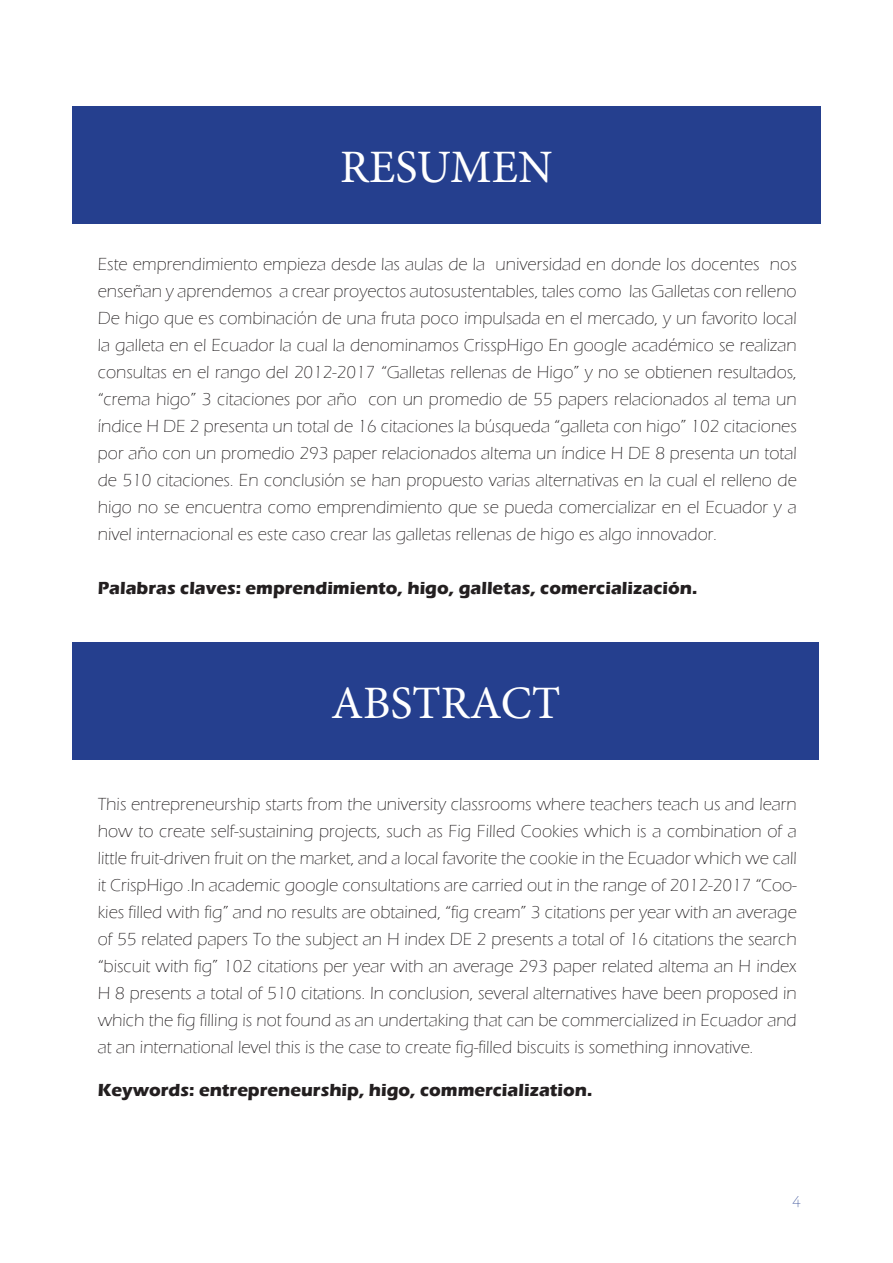
<style>
.page{position:relative;width:893px;height:1263px;background:#fff}
.page>*{position:absolute;margin:0;border:0;box-sizing:border-box;transform-origin:0 0}
.t1{font:46.5px "Minion Pro";color:#fff}
.t2{font:300 18px/27px "Eras ITC";color:#231f20;text-align:justify}
.t3{font:700 18px "Eras ITC";color:#231f20}
.t4{font:200 18px "Archer";color:#253f8e}
</style>
<div class="page">
<div style="left:72px;top:106px;width:749px;height:118px;background:#253f8e"></div>
<div style="left:72px;top:642px;width:747px;height:117px;background:#253f8e"></div>
<p class="t1" style="left:340px;top:136px;width:214px">RESUMEN</p>
<p class="t2" style="left:98px;top:250px;width:700px">Este emprendimiento empieza desde las aulas de la universidad en donde los docentes nos enseñan y aprendemos a crear proyectos autosustentables, tales como las Galletas con relleno De higo que es combinación de una fruta poco impulsada en el mercado, y un favorito local la galleta en el Ecuador la cual la denominamos CrisspHigo En google académico se realizan consultas en el rango del 2012-2017 “Galletas rellenas de Higo” y no se obtienen resultados, “crema higo” 3 citaciones por año con un promedio de 55 papers relacionados al tema un índice H DE 2 presenta un total de 16 citaciones la búsqueda “galleta con higo” 102 citaciones por año con un promedio 293 paper relacionados altema un índice H DE 8 presenta un total de 510 citaciones. En conclusión se han propuesto varias alternativas en la cual el relleno de higo no se encuentra como emprendimiento que se pueda comercializar en el Ecuador y a nivel internacional es este caso crear las galletas rellenas de higo es algo innovador.</p>
<p class="t3" style="left:98px;top:577px;width:601px">Palabras claves: emprendimiento, higo, galletas, comercialización.</p>
<p class="t1" style="left:331px;top:671px;width:231px">ABSTRACT</p>
<p class="t2" style="left:98px;top:790px;width:700px">This entrepreneurship starts from the university classrooms where teachers teach us and learn how to create self-sustaining projects, such as Fig Filled Cookies which is a combination of a little fruit-driven fruit on the market, and a local favorite the cookie in the Ecuador which we call it CrispHigo .In academic google consultations are carried out in the range of 2012-2017 “Coo&shy;kies filled with fig” and no results are obtained, “fig cream” 3 citations per year with an average of 55 related papers To the subject an H index DE 2 presents a total of 16 citations the search “biscuit with fig” 102 citations per year with an average 293 paper related altema an H index H 8 presents a total of 510 citations. In conclusion, several alternatives have been proposed in which the fig filling is not found as an undertaking that can be commercialized in Ecuador and at an international level this is the case to create fig-filled biscuits is something innovative.</p>
<p class="t3" style="left:98px;top:1079px;width:496px">Keywords: entrepreneurship, higo, commercialization.</p>
<p class="t4" style="left:793px;top:1188px;width:10px">4</p>
</div>
